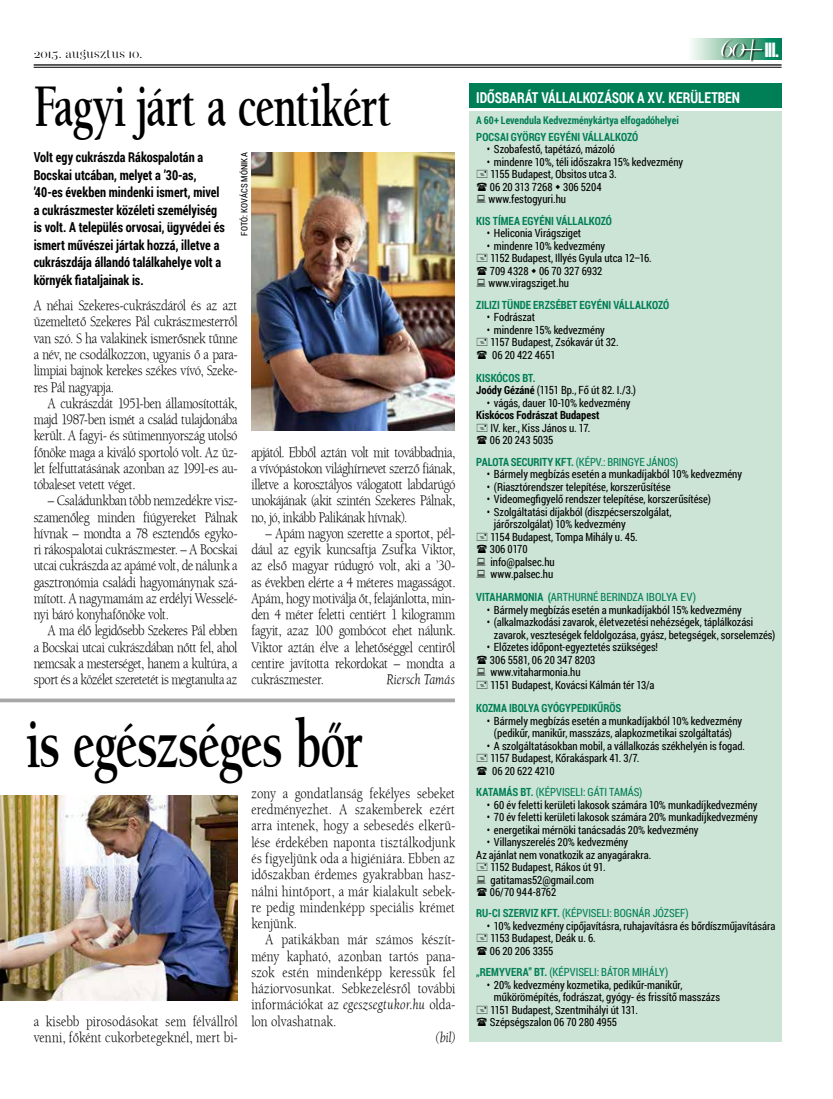
<style>
.page{position:relative;width:833px;height:1099px;background:#fff}
.page>*{position:absolute;margin:0;border:0;box-sizing:border-box;transform-origin:0 0}
.t1{font:70px "Berkeley PFL";letter-spacing:-.01em;color:#000;scale:.7 1}
.t2{font:60px "Berkeley PFL";letter-spacing:-.005em;color:#000;scale:.7 1}
.t3{font:700 20px "Roboto Condensed";color:#fff}
.t4{font:15px/16.2px "Berkeley Bk PFL";letter-spacing:.01em;color:#000;text-align:justify;scale:.85 1}
.t5{font:15px/16.2px "Berkeley Bk PFL";letter-spacing:.03em;color:#000;scale:.85 1}
.t6{font:700 15px "Roboto Condensed";color:#fff;scale:.9 1}
.t7{font:italic 15px "Berkeley Bk PFL";color:#000;scale:.85 1}
.t8{font:700 13.75px/17.5px "Roboto Condensed";color:#000;scale:.9 1}
.t9{font:12.5px "Narziss Drops";letter-spacing:.03em;color:#000}
.t10{font:11.25px/12.5px "Roboto Condensed";color:#000;scale:.95 1}
.t11{font:11.25px "Roboto Condensed";color:#007e56;scale:.95 1}
.t12{font:700 11.25px "Roboto Condensed";color:#007e56;scale:.95 1}
.t13{font:700 11.25px "Roboto Condensed";color:#000;scale:.95 1}
.t14{font:700 10.62px "Roboto Condensed";letter-spacing:.005em;color:#007e56;scale:.95 1}
.t15{font:8.75px "Roboto Condensed";letter-spacing:.015em;color:#000}
.s1{font-weight:700;color:#007e56}
.s2{font-weight:700}
.s3{font-style:italic}
</style>
<div class="page">
<svg style="left:691px;top:39px;width:90px;height:21px"></svg>
<hr style="left:34px;top:64px;width:747px;height:2px;background:#000">
<hr style="left:34px;top:67px;width:747px;height:1px;background:#000">
<div style="left:721px;top:39px;width:44px;height:24px;background:#000;opacity:.75"></div>
<svg style="left:720px;top:39px;width:43px;height:21px"></svg>
<div style="left:469px;top:83px;width:312px;height:24px;background:#007e56"></div>
<div style="left:469px;top:111px;width:312px;height:931px;background:#cce4d6"></div>
<svg style="left:0;top:698px;width:455px;height:4px;background:#b2b2b2"></svg>
<img style="left:251px;top:152px;width:204px;height:279px">
<img style="left:0;top:795px;width:237px;height:205px">
<p class="t9" style="left:34px;top:47px;width:110px">2015. augusztus 10.</p>
<h3 class="t3" style="left:764px;top:36px;width:17px">III.</h3>
<p class="t6" style="left:476px;top:87px;width:295px">Idősbarát Vállalkozások a XV. kerületben</p>
<p class="t12" style="left:476px;top:129px;width:172px">Pocsai György egyéni vállalkozó</p>
<p class="t10" style="left:487px;top:143px;width:136px">• Szobafestő, tapétázó, mázoló</p>
<p class="t10" style="left:487px;top:155px;width:208px">• mindenre 10%, téli időszakra 15% kedvezmény<br>1155 Budapest, Obsitos utca 3.<br>06 20 313 7268 306 5204<br>www.festogyuri.hu</p>
<p class="t12" style="left:476px;top:213px;width:144px">Kis Tímea egyéni vállalkozó</p>
<p class="t10" style="left:487px;top:226px;width:101px">• Heliconia Virágsziget</p>
<p class="t10" style="left:487px;top:239px;width:175px">• mindenre 10% kedvezmény<br>1152 Budapest, Illyés Gyula utca 12–16.<br>709 4328 06 70 327 6932 www.viragsziget.hu</p>
<p class="t12" style="left:476px;top:297px;width:205px">Zilizi Tünde Erzsébet egyéni vállalkozó</p>
<p class="t10" style="left:487px;top:310px;width:52px">• Fodrászat</p>
<p class="t10" style="left:490px;top:323px;width:137px;text-indent:-4px">• mindenre 15% kedvezmény<br>1157 Budapest, Zsókavár út 32.<br>06 20 422 4651</p>
<p class="t10" style="left:476px;top:371px;width:170px"><span class="s1">Kiskócos Bt.<br></span><span class="s2">Joódy Gézáné</span> (1151 Bp., Fő út 82. I./3.)</p>
<p class="t10" style="left:487px;top:396px;width:153px">• vágás, dauer 10-10% kedvezmény</p>
<p class="t13" style="left:476px;top:407px;width:131px">Kiskócos Fodrászat Budapest</p>
<p class="t10" style="left:490px;top:421px;width:107px">IV. ker., Kiss János u. 17.<br>06 20 243 5035</p>
<p class="t11" style="left:476px;top:454px;width:214px"><span class="s2">Palota Security Kft.</span> (képv.: Bringye János)</p>
<p class="t10" style="left:487px;top:467px;width:270px">• Bármely megbízás esetén a munkadíjakból 10% kedvezmény</p>
<p class="t10" style="left:487px;top:480px;width:195px">• (Riasztórendszer telepítése, korszerűsítése</p>
<p class="t10" style="left:487px;top:492px;width:237px">• Videomegfigyelő rendszer telepítése, korszerűsítése)</p>
<p class="t10" style="left:487px;top:505px;width:196px">• Szolgáltatási díjakból (diszpécserszolgálat,</p>
<p class="t10" style="left:494px;top:517px;width:140px">járőrszolgálat) 10% kedvezmény</p>
<p class="t10" style="left:490px;top:530px;width:157px">1154 Budapest, Tompa Mihály u. 45.</p>
<p class="t10" style="left:490px;top:542px;width:41px">306 0170</p>
<p class="t10" style="left:490px;top:555px;width:69px">info@palsec.hu</p>
<p class="t10" style="left:490px;top:567px;width:68px">www.palsec.hu</p>
<p class="t12" style="left:476px;top:589px;width:22px">VI TAHARMONIA</p>
<p class="t11" style="left:548px;top:589px;width:158px"><span class="s2">(</span>Arthurné Berindza Ibolya ev)</p>
<p class="t10" style="left:487px;top:603px;width:270px">• Bármely megbízás esetén a munkadíjakból 15% kedvezmény</p>
<p class="t10" style="left:494px;top:615px;width:298px;text-indent:-7px">• (alkalmazkodási zavarok, életvezetési nehézségek, táplálkozási zavarok, veszteségek feldolgozása, gyász, betegségek, sorselemzés)</p>
<p class="t10" style="left:487px;top:640px;width:182px">• Előzetes időpont-egyeztetés szükséges!<br>306 5581, 06 20 347 8203 www.vitaharmonia.hu<br>1151 Budapest, Kovácsi Kálmán tér 13/a</p>
<p class="t12" style="left:476px;top:700px;width:154px">Kozma Ibolya gyógypedikűrös</p>
<p class="t10" style="left:487px;top:714px;width:270px;text-align:center">• Bármely megbízás esetén a munkadíjakból 10% kedvezmény (pedikűr, manikűr, masszázs, alapkozmetikai szolgáltatás)</p>
<p class="t10" style="left:490px;top:739px;width:270px;text-indent:-4px">• A szolgáltatásokban mobil, a vállalkozás székhelyén is fogad.<br>1157 Budapest, Kőrakáspark 41. 3/7.<br>06 20 622 4210</p>
<p class="t11" style="left:476px;top:784px;width:176px"><span class="s2">Katamás Bt.</span> (képviseli: Gáti Tamás)</p>
<p class="t10" style="left:487px;top:797px;width:286px">• 60 év feletti kerületi lakosok számára 10% munkadíjkedvezmény</p>
<p class="t10" style="left:487px;top:810px;width:287px">• 70 év feletti kerületi lakosok számára 20% munkadíjkedvezmény</p>
<p class="t10" style="left:487px;top:822px;width:224px">• energetikai mérnöki tanácsadás 20% kedvezmény</p>
<p class="t10" style="left:487px;top:835px;width:150px">• Villanyszerelés 20% kedvezmény</p>
<p class="t10" style="left:476px;top:847px;width:186px">Az ajánlat nem vonatkozik az anyagárakra.</p>
<p class="t10" style="left:490px;top:860px;width:123px">1152 Budapest, Rákos út 91.</p>
<p class="t10" style="left:490px;top:872px;width:110px">gatitamas52@gmail.com</p>
<p class="t10" style="left:490px;top:885px;width:71px">06/70 944-8762</p>
<p class="t11" style="left:476px;top:905px;width:225px"><span class="s2">RU-CI Szerviz Kft.</span> (képviseli: Bognár József)</p>
<p class="t10" style="left:487px;top:919px;width:305px">• 10% kedvezmény cipőjavításra, ruhajavításra és bőrdíszműjavítására<br>1153 Budapest, Deák u. 6.<br>06 20 206 3355</p>
<p class="t12" style="left:476px;top:964px;width:12px">„REMYVERA</p>
<p class="t11" style="left:528px;top:964px;width:149px"><span class="s2">” Bt.</span> (képviseli: Bátor Mihály)</p>
<p class="t10" style="left:487px;top:978px;width:207px">• 20% kedvezmény kozmetika, pedikűr-manikűr,</p>
<p class="t10" style="left:494px;top:990px;width:239px">műkörömépítés, fodrászat, gyógy- és frissítő masszázs</p>
<p class="t10" style="left:490px;top:1003px;width:157px">1151 Budapest, Szentmihályi út 131.</p>
<p class="t10" style="left:490px;top:1015px;width:135px">Szépségszalon 06 70 280 4955</p>
<h2 class="t2" style="left:34px;top:70px;width:512px">Fagyi járt a centikért</h2>
<p class="t14" style="left:476px;top:112px;width:215px">A 60+ Levendula Kedvezménykártya elfogadóhelyei</p>
<p class="t8" style="left:34px;top:148px;width:214px">Volt egy cukrászda Rákospalotán a Bocskai utcában, melyet a ’30-as, ’40‑es években mindenki ismert, mivel a cukrászmester közéleti személyiség is volt. A település orvosai, ügyvédei és ismert művészei jártak hozzá, illetve a cukrászdája állandó találkahelye volt a környék fiataljainak is.</p>
<p class="t4" style="left:34px;top:298px;width:241px">A néhai Szekeres-cukrászdáról és az azt üzemeltető Szekeres Pál cukrászmesterről van szó. S ha valakinek ismerősnek tűnne a név, ne csodálkozzon, ugyanis ő a para&shy;limpiai bajnok kerekes székes vívó, Szeke&shy;res Pál nagyapja.</p>
<p class="t4" style="left:34px;top:395px;width:241px;text-indent:14px">A cukrászdát 1951-ben államosították, majd 1987-ben ismét a család tulajdonába került. A fagyi- és sütimennyország utolsó főnöke maga a kiváló sportoló volt. Az üz&shy;let felfuttatásának azonban az 1991-es au&shy;tóbaleset vetett véget.</p>
<p class="t4" style="left:34px;top:493px;width:241px;text-indent:14px">– Családunkban több nemzedékre vis - szamenőleg minden fiúgyereket Pálnak hívnak – mondta a 78 esztendős egyko&shy;ri rákospalotai cukrászmester. – A Bocskai utcai cukrászda az apámé volt, de nálunk a gasztronómia családi hagyománynak szá&shy;mított. A nagymamám az erdélyi Wesselé&shy;nyi báró konyhafőnöke volt.</p>
<p class="t4" style="left:34px;top:623px;width:241px;text-indent:14px">A ma élő legidősebb Szekeres Pál ebben a Bocskai utcai cukrászdában nőtt fel, ahol nemcsak a mesterséget, hanem a kultúra, a sport és a közélet szeretetét is megtanulta az</p>
<p class="t15" style="left:238px;top:236px;width:85px;rotate:-90deg">Fotó: kovács mónika</p>
<p class="t4" style="left:251px;top:444px;width:241px">apjától. Ebből aztán volt mit továbbadnia, a vívópástokon világhírnevet szerző fiának, illetve a korosztályos válogatott labdarúgó unokájának (akit szintén Szekeres Pálnak, no, jó, inkább Palikának hívnak).</p>
<p class="t4" style="left:251px;top:525px;width:241px;text-indent:14px">– Apám nagyon szerette a sportot, pél&shy;dául az egyik kuncsaftja Zsufka Viktor, az első magyar rúdugró volt, aki a ’30- as években elérte a 4 méteres magasságot.<br>Apám, hogy motiválja őt, felajánlotta, min&shy;den 4 méter feletti centiért 1 kilogramm fagyit, azaz 100 gombócot ehet nálunk.<br>Viktor aztán élve a lehetőséggel centiről centire javította rekordokat – mondta a cukrászmester.</p>
<p class="t7" style="left:386px;top:670px;width:82px">Riersch Tamás</p>
<h1 class="t1" style="left:26px;top:702px;width:482px">is egészséges bőr</h1>
<p class="t4" style="left:251px;top:785px;width:241px">zony a gondatlanság fekélyes sebeket eredményezhet. A szakemberek ezért arra intenek, hogy a sebesedés elkerü&shy;lése érdekében naponta tisztálkodjunk és figyeljünk oda a higiéniára. Ebben az időszakban érdemes gyakrabban hasz&shy;nálni hintőport, a már kialakult sebek&shy;re pedig mindenképp speciális krémet kenjünk.</p>
<p class="t4" style="left:251px;top:931px;width:241px;text-indent:14px">A patikákban már számos készít&shy;mény kapható, azonban tartós pana&shy;szok estén mindenképp keressük fel háziorvosunkat. Sebkezelésről további információkat az <span class="s3">egeszsegtukor.hu</span> olda&shy;lon olvashatnak.</p>
<p class="t7" style="left:435px;top:1028px;width:25px">(bil)</p>
<p class="t5" style="left:34px;top:1013px;width:241px">a kisebb pirosodásokat sem félvállról venni, főként cukorbetegeknél, mert bi-</p>
</div>
